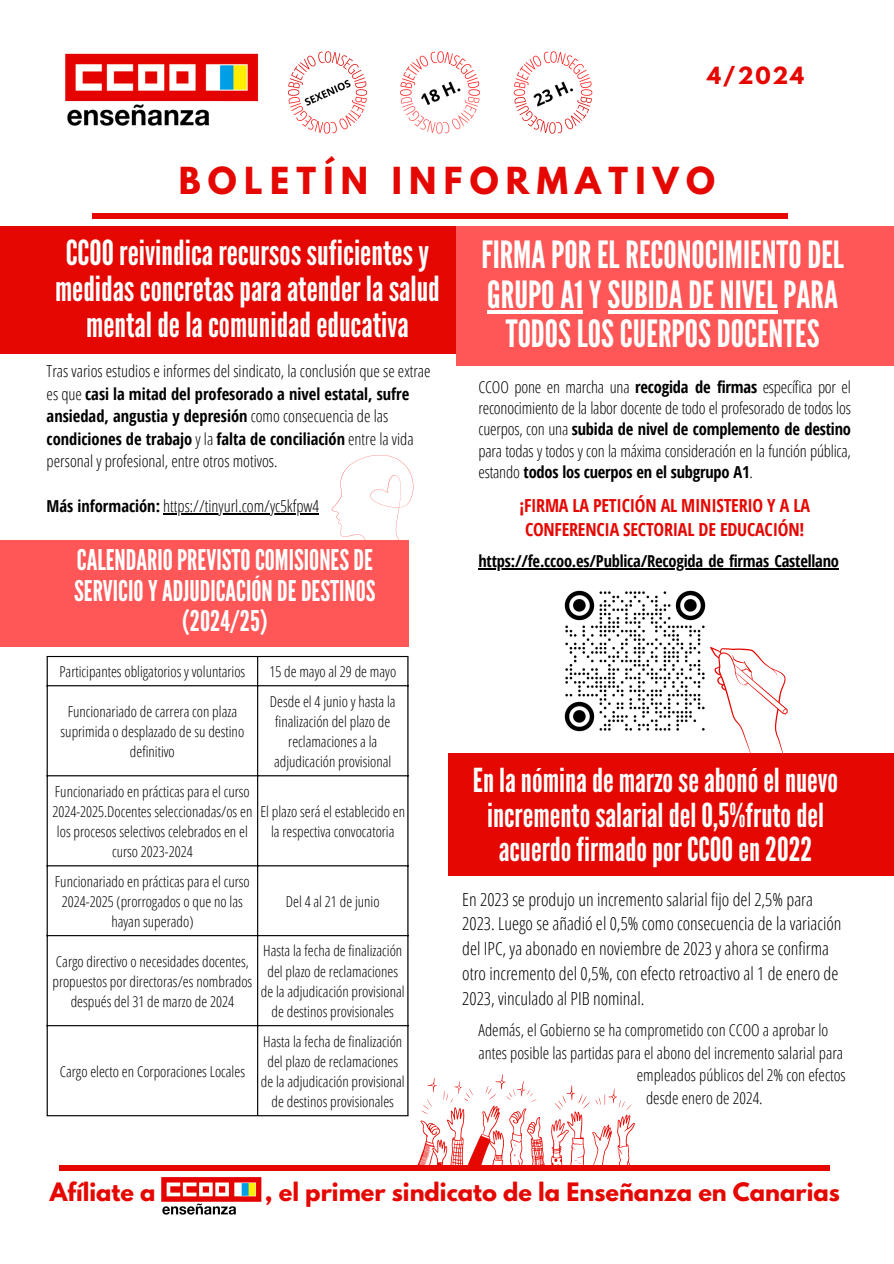
<style>
.page{position:relative;width:894px;height:1264px;background:#fff}
.page>*{position:absolute;margin:0;border:0;box-sizing:border-box;transform-origin:0 0}
.t1{font:37.5px/39.3px "League Gothic";color:#fff;text-align:center}
.t2{font:34.5px/36px "League Gothic";color:#fff;text-align:center}
.t3{font:33px/34.8px "League Gothic";color:#fff;text-align:center}
.t4{font:700 33px "League Spartan";letter-spacing:.22em;color:#e50702}
.t5{font:28.5px/30.3px "League Gothic";color:#fff;text-align:center}
.t6{font:700 22.5px "League Spartan";color:#e50702}
.t7{font:700 21px "League Spartan";color:#e50702}
.t8{font:300 18px/24.8px "Open Sans Condensed";color:#000}
.t9{font:700 18px/23.1px "Open Sans Condensed";letter-spacing:-.01em;color:#e50702;text-align:center}
.t10{font:300 16.5px/21.3px "Open Sans Condensed";color:#000;text-align:justify}
.t11{font:700 16.5px "Open Sans Condensed";letter-spacing:-.015em;color:#000}
.t12{font:300 15px/20.2px "Open Sans Condensed";color:#000;text-align:center}
.s1{font-weight:700}
</style>
<div class="page">
<div style="left:92px;top:213px;width:695px;height:5px;background:#e50702"></div>
<img style="left:65px;top:53px;width:194px;height:73px">
<img style="left:161px;top:1177px;width:101px;height:38px">
<div style="left:60px;top:1165px;width:769px;height:5px;background:#e50702"></div>
<img style="left:282px;top:47px;width:90px;height:90px;border-radius:50%">
<img style="left:394px;top:47px;width:91px;height:90px;border-radius:50%">
<img style="left:507px;top:47px;width:91px;height:90px;border-radius:50%">
<div style="left:0;top:226px;width:462px;height:127px;background:#e50702"></div>
<img style="left:564px;top:590px;width:142px;height:142px">
<div style="left:455px;top:226px;width:438px;height:140px;background:#ff5757"></div>
<svg style="left:710px;top:647px;width:77px;height:106px"></svg>
<div style="left:0;top:540px;width:408px;height:107px;background:#ff5757"></div>
<div style="left:448px;top:753px;width:445px;height:122px;background:#e50702"></div>
<svg style="left:331px;top:455px;width:82px;height:97px"></svg>
<hr style="left:47px;top:657px;width:1px;height:458px;background:#000">
<hr style="left:257px;top:657px;width:1px;height:458px;background:#000">
<hr style="left:407px;top:657px;width:1px;height:458px;background:#000">
<hr style="left:47px;top:656px;width:361px;height:1px;background:#000">
<hr style="left:47px;top:685px;width:361px;height:1px;background:#000">
<hr style="left:47px;top:775px;width:361px;height:1px;background:#000">
<hr style="left:47px;top:865px;width:361px;height:1px;background:#000">
<hr style="left:47px;top:935px;width:361px;height:1px;background:#000">
<hr style="left:47px;top:1025px;width:361px;height:1px;background:#000">
<hr style="left:47px;top:1115px;width:361px;height:1px;background:#000">
<svg style="left:417px;top:1074px;width:128px;height:91px"></svg>
<svg style="left:551px;top:1085px;width:83px;height:80px"></svg>
<hr style="left:487px;top:310px;width:96px;height:3px;background:#fff">
<hr style="left:607px;top:310px;width:170px;height:3px;background:#fff">
<hr style="left:478px;top:568px;width:360px;height:1px;background:#000">
<hr style="left:163px;top:513px;width:156px;height:1px;background:#000">
<h3 class="t7" style="left:707px;top:65px;width:99px">4/2024</h3>
<p class="t4" style="left:179px;top:164px;width:537px">BOLETÍN INFORMATIVO</p>
<p class="t2" style="left:55px;top:235px;width:386px">CCOOreivindicarecursossuficientesy medidasconcretasparaatender lasalud mentaldelacomunidadeducativa</p>
<h4 class="t10" style="left:47px;top:359px;width:385px;line-height:22.5px;text-align:left">Tras varios estudios e informes del sindicato, la conclusión que se extrae es que <span class="s1">casi la mitad del profesorado a nivel estatal, sufre ansiedad, angustia y depresión</span> como consecuencia de las <span class="s1">condiciones de trabajo</span> y la <span class="s1">falta de conciliación</span> entre la vida personal y profesional, entre otros motivos.</h4>
<p class="t10" style="left:47px;top:495px;width:274px"><span class="s1">Más información:</span> https://tinyurl.com/yc5kfpw4</p>
<p class="t1" style="left:481px;top:236px;width:364px">FIRMAPORELRECONOCIMIENTODEL<br>GRUPOA1YSUBIDADENIVELPARA<br>TODOSLOSCUERPOSDOCENTES</p>
<p class="t10" style="left:478px;top:375px;width:374px">CCOO pone en marcha una <span class="s1">recogida de firmas</span> específica por el reconocimiento de la labor docente de todo el profesorado de todos los cuerpos, con una <span class="s1">subida de nivel de complemento de destino </span>para todas y todos y con la máxima consideración en la función pública, estando <span class="s1">todos los cuerpos en el subgrupo A1</span>.</p>
<p class="t9" style="left:519px;top:494px;width:292px">¡FIRMA LA PETICIÓN AL MINISTERIO Y A LA<br>CONFERENCIA SECTORIAL DE EDUCACIÓN!</p>
<p class="t5" style="left:77px;top:545px;width:297px">CALENDARIOPREVISTOCOMISIONESDE</p>
<p class="t11" style="left:478px;top:549px;width:362px">https://fe.ccoo.es/Publica/Recogida_de_firmas_Castellano</p>
<p class="t5" style="left:74px;top:576px;width:303px">SERVICIOYADJUDICACIÓNDEDESTINOS (2024/25)</p>
<p class="t12" style="left:59px;top:661px;width:187px">Participantes obligatorios y voluntarios</p>
<p class="t12" style="left:269px;top:661px;width:128px">15 de mayo al 29 de mayo</p>
<p class="t12" style="left:61px;top:700px;width:185px">Funcionariado de carrera con plaza suprimida o desplazado de su destino definitivo</p>
<p class="t12" style="left:270px;top:690px;width:127px">Desde el 4 junio y hasta la finalización del plazo de reclamaciones a la adjudicación provisional</p>
<p class="t12" style="left:52px;top:780px;width:201px">Funcionariado en prácticas para el curso 2024-2025.Docentes seleccionadas/os en los procesos selectivos celebrados en el curso 2023-2024</p>
<p class="t12" style="left:260px;top:801px;width:146px">El plazo será el establecido en la respectiva convocatoria</p>
<p class="t12" style="left:55px;top:870px;width:196px">Funcionariado en prácticas para el curso<br>2024-2025 (prorrogados o que no las hayan superado)</p>
<p class="t12" style="left:286px;top:891px;width:95px">Del 4 al 21 de junio</p>
<p class="t12" style="left:52px;top:950px;width:201px">Cargo directivo o necesidades docentes, propuestos por directoras/es nombrados después del 31 de marzo de 2024</p>
<p class="t12" style="left:261px;top:940px;width:145px">Hasta la fecha de finalización del plazo de reclamaciones de la adjudicación provisional de destinos provisionales</p>
<p class="t12" style="left:60px;top:1060px;width:187px">Cargo electo en Corporaciones Locales</p>
<p class="t12" style="left:261px;top:1030px;width:145px">Hasta la fecha de finalización del plazo de reclamaciones de la adjudicación provisional de destinos provisionales</p>
<p class="t3" style="left:472px;top:763px;width:367px">Enlanóminade marzoseabonóelnuevo incrementosalarialdel0,5%frutodel acuerdofirmadoporCCOOen2022</p>
<p class="t8" style="left:462px;top:886px;width:380px">En 2023 se produjo un incremento salarial fijo del 2,5% para 2023. Luego se añadió el 0,5% como consecuencia de la variación del IPC, ya abonado en noviembre de 2023 y ahora se confirma otro incremento del 0,5%, con efecto retroactivo al 1 de enero de 2023, vinculado al PIB nominal.</p>
<p class="t10" style="left:478px;top:1018px;width:351px">Además, el Gobierno se ha comprometido con CCOO a aprobar lo</p>
<p class="t10" style="left:478px;top:1041px;width:366px">antes posible las partidas para el abono del incremento salarial para</p>
<p class="t10" style="left:636px;top:1063px;width:210px">empleados públicos del 2% con efectos</p>
<p class="t10" style="left:646px;top:1086px;width:118px">desde enero de 2024.</p>
<p class="t6" style="left:50px;top:1181px;width:107px">Afíliate a</p>
<p class="t6" style="left:265px;top:1181px;width:576px">, el primer sindicato de la Enseñanza en Canarias</p>
</div>
